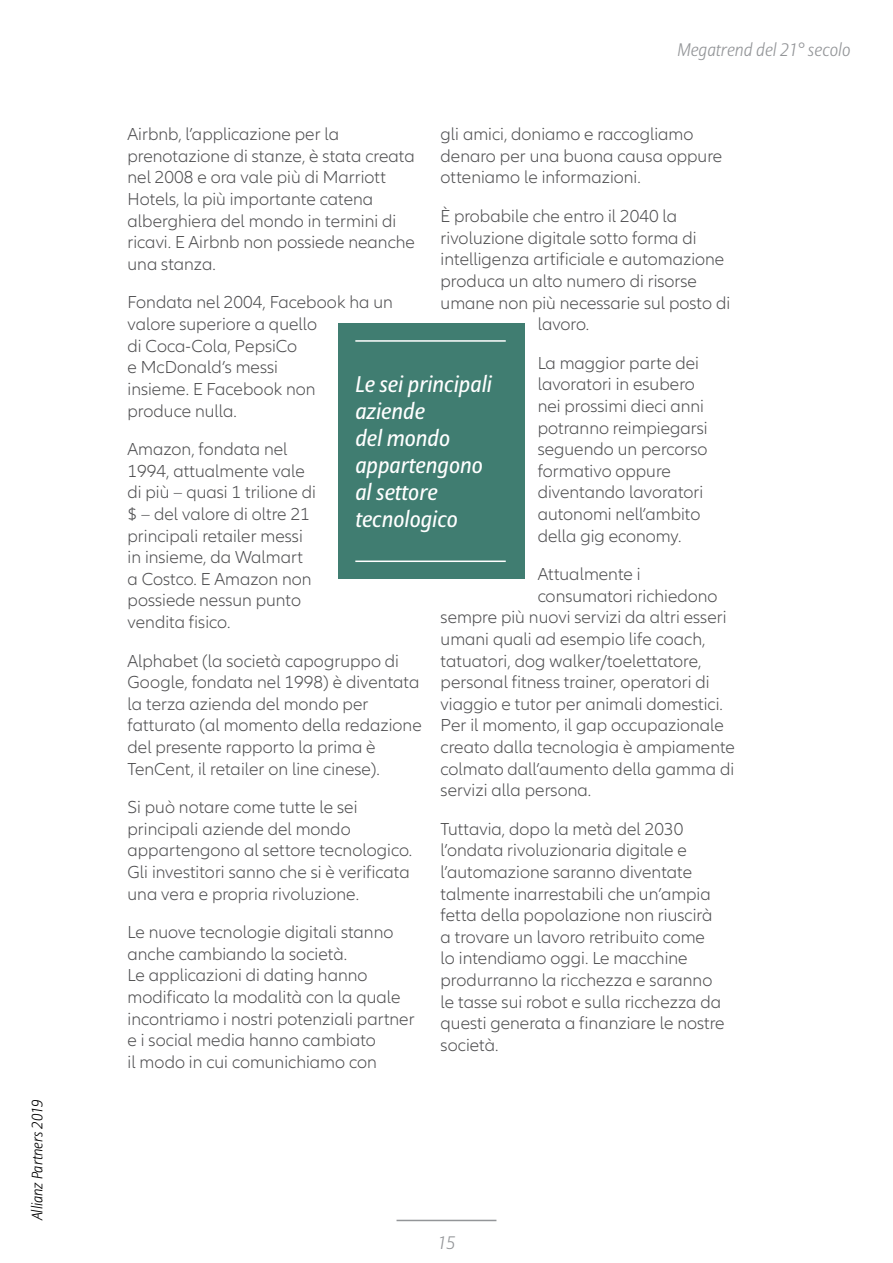
<style>
.page{position:relative;width:893px;height:1263px;background:#fff}
.page>*{position:absolute;margin:0;border:0;box-sizing:border-box;transform-origin:0 0}
.t1{font:italic 22.5px/27px "Allianz Sans";color:#fff}
.t2{font:300 18px/21.6px "Allianz Neo";color:#4d4d4f}
.t3{font:italic 300 18px "Allianz Sans";color:#939598}
.t4{font:italic 300 15px "Allianz Sans";color:#000}
</style>
<div class="page">
<hr style="left:396px;top:1220px;width:100px;height:1px;background:#939598">
<div style="left:338px;top:323px;width:187px;height:256px;background:#407d71"></div>
<hr style="left:355px;top:340px;width:151px;height:2px;background:#fff">
<hr style="left:355px;top:560px;width:151px;height:2px;background:#fff">
<p class="t4" style="left:28px;top:1220px;width:122px;rotate:-90deg">Allianz Partners 2019</p>
<p class="t3" style="left:677px;top:39px;width:175px">Megatrend del 21° secolo</p>
<p class="t2" style="left:128px;top:124px;width:289px">Airbnb, l’applicazione per la prenotazione di stanze, è stata creata nel 2008 e ora vale più di Marriott<br>Hotels, la più importante catena alberghiera del mondo in termini di ricavi. E Airbnb non possiede neanche una stanza.</p>
<p class="t2" style="left:128px;top:292px;width:267px">Fondata nel 2004, Facebook ha un valore superiore a quello<br>di Coca-Cola, PepsiCo<br>e McDonald’s messi<br>insieme. E Facebook non<br>produce nulla.</p>
<p class="t2" style="left:128px;top:439px;width:190px">Amazon, fondata nel<br>1994, attualmente vale di più – quasi 1 trilione di $ – del valore di oltre 21 principali retailer messi in insieme, da Walmart a Costco. E Amazon non possiede nessun punto vendita fisico.</p>
<p class="t2" style="left:128px;top:650px;width:296px">Alphabet (la società capogruppo di Google, fondata nel 1998) è diventata la terza azienda del mondo per fatturato (al momento della redazione del presente rapporto la prima è TenCent, il retailer on line cinese).</p>
<p class="t2" style="left:128px;top:797px;width:286px">Si può notare come tutte le sei principali aziende del mondo appartengono al settore tecnologico.<br>Gli investitori sanno che si è verificata una vera e propria rivoluzione.</p>
<p class="t2" style="left:128px;top:922px;width:289px">Le nuove tecnologie digitali stanno anche cambiando la società.<br>Le applicazioni di dating hanno modificato la modalità con la quale incontriamo i nostri potenziali partner e i social media hanno cambiato<br>il modo in cui comunichiamo con</p>
<p class="t2" style="left:441px;top:124px;width:283px">gli amici, doniamo e raccogliamo denaro per una buona causa oppure otteniamo le informazioni.</p>
<p class="t2" style="left:441px;top:206px;width:238px">È probabile che entro il 2040 la</p>
<p class="t2" style="left:441px;top:227px;width:258px">rivoluzione digitale sotto forma di</p>
<p class="t2" style="left:441px;top:249px;width:285px">intelligenza artificiale e automazione</p>
<p class="t2" style="left:441px;top:271px;width:258px">produca un alto numero di risorse</p>
<p class="t2" style="left:441px;top:292px;width:291px">umane non più necessarie sul posto di</p>
<p class="t2" style="left:538px;top:314px;width:53px">lavoro.</p>
<p class="t2" style="left:538px;top:352px;width:172px">La maggior parte dei lavoratori in esubero nei prossimi dieci anni potranno reimpiegarsi seguendo un percorso formativo oppure diventando lavoratori autonomi nell’ambito della gig economy.</p>
<p class="t2" style="left:538px;top:564px;width:105px">Attualmente i</p>
<p class="t2" style="left:538px;top:585px;width:181px">consumatori richiedono</p>
<p class="t2" style="left:441px;top:607px;width:287px">sempre più nuovi servizi da altri esseri</p>
<p class="t2" style="left:441px;top:629px;width:266px">umani quali ad esempio life coach,</p>
<p class="t2" style="left:441px;top:650px;width:262px">tatuatori, dog walker/toelettatore,</p>
<p class="t2" style="left:441px;top:672px;width:271px">personal fitness trainer, operatori di</p>
<p class="t2" style="left:441px;top:693px;width:284px">viaggio e tutor per animali domestici.</p>
<p class="t2" style="left:441px;top:715px;width:285px">Per il momento, il gap occupazionale</p>
<p class="t2" style="left:441px;top:737px;width:296px">creato dalla tecnologia è ampiamente</p>
<p class="t2" style="left:441px;top:758px;width:295px">colmato dall’aumento della gamma di</p>
<p class="t2" style="left:441px;top:780px;width:152px">servizi alla persona.</p>
<p class="t2" style="left:441px;top:818px;width:286px">Tuttavia, dopo la metà del 2030 l’ondata rivoluzionaria digitale e l’automazione saranno diventate talmente inarrestabili che un’ampia fetta della popolazione non riuscirà a trovare un lavoro retribuito come<br>lo intendiamo oggi. Le macchine produrranno la ricchezza e saranno le tasse sui robot e sulla ricchezza da questi generata a finanziare le nostre società.</p>
<p class="t1" style="left:355px;top:371px;width:138px">Le sei principali aziende<br>del mondo appartengono al settore tecnologico</p>
<p class="t3" style="left:438px;top:1231px;width:19px">15</p>
</div>
